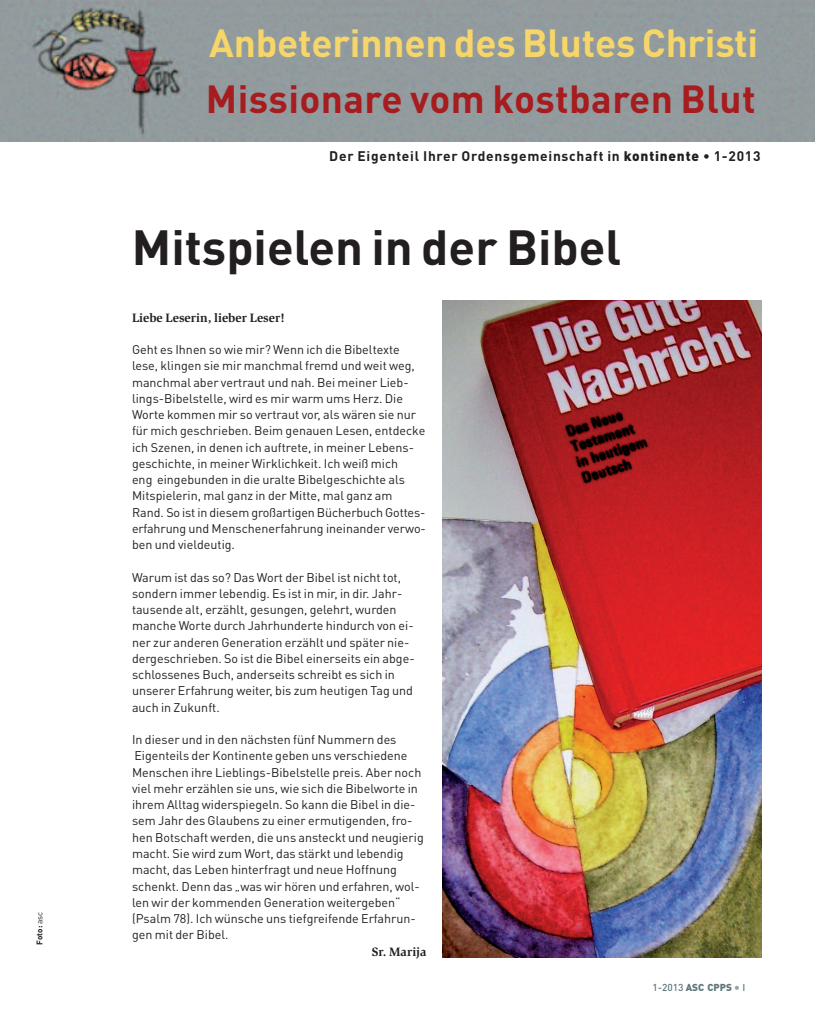
<style>
.page{position:relative;width:815px;height:1028px;background:#fff}
.page>*{position:absolute;margin:0;border:0;box-sizing:border-box;transform-origin:0 0}
.t1{font:700 48.75px "DIN Pro";color:#231f20}
.t2{font:700 38.75px "DIN Pro";letter-spacing:-.005em;color:#f6d669}
.t3{font:700 38.75px "DIN Pro";letter-spacing:.01em;color:#a61c1f}
.t4{font:700 13.75px "DIN Pro";letter-spacing:.055em;color:#231f20}
.t5{font:12.5px/16.2px "DIN Pro";color:#231f20}
.t6{font:700 12.5px "Slimbach Std";color:#231f20}
.t7{font:500 10px "DIN Pro";color:#60777d}
.t8{font:700 8.12px "DIN Pro";color:#231f20}
.s1{font-weight:400}
.s2{font-weight:900}
.s3{font-size:12.5px;color:#95a2a7}
</style>
<div class="page">
<img style="left:0;top:0;width:815px;height:142px">
<img style="left:443px;top:300px;width:318px;height:657px">
<p class="t8" style="left:35px;top:944px;width:35px;rotate:-90deg">Foto: <span class="s1">asc</span></p>
<h2 class="t2" style="left:209px;top:20px;width:551px">Anbeterinnen des Blutes Christi</h2>
<h2 class="t3" style="left:206px;top:76px;width:551px">Missionare vom kostbaren Blut</h2>
<p class="t4" style="left:329px;top:148px;width:433px">Der Eigenteil Ihrer Ordensgemeinschaft in <span class="s2">kontinente</span> • 1-2013</p>
<h1 class="t1" style="left:132px;top:218px;width:491px">Mitspielen in der Bibel</h1>
<p class="t6" style="left:132px;top:312px;width:154px">Liebe Leserin, lieber Leser!</p>
<p class="t5" style="left:132px;top:341px;width:295px">Geht es Ihnen so wie mir? Wenn ich die Bibeltexte lese, klingen sie mir manchmal fremd und weit weg, manchmal aber vertraut und nah. Bei meiner Lieb&shy;lings-Bibelstelle, wird es mir warm ums Herz. Die Worte kommen mir so vertraut vor, als wären sie nur für mich geschrieben. Beim genauen Lesen, entdecke ich Szenen, in denen ich auftrete, in meiner Lebens&shy;geschichte, in meiner Wirklichkeit. Ich weiß mich<br>eng eingebunden in die uralte Bibelgeschichte als Mitspielerin, mal ganz in der Mitte, mal ganz am Rand. So ist in diesem großartigen Bücherbuch Gottes&shy;erfahrung und Menschenerfahrung ineinander verwo&shy;ben und vieldeutig.</p>
<p class="t5" style="left:132px;top:569px;width:284px">Warum ist das so? Das Wort der Bibel ist nicht tot, sondern immer lebendig. Es ist in mir, in dir. Jahr&shy;tausende alt, erzählt, gesungen, gelehrt, wurden manche Worte durch Jahrhunderte hindurch von ei&shy;ner zur anderen Generation erzählt und später nie&shy;dergeschrieben. So ist die Bibel einerseits ein abge&shy;schlossenes Buch, anderseits schreibt es sich in unserer Erfahrung weiter, bis zum heutigen Tag und auch in Zukunft.</p>
<p class="t5" style="left:132px;top:731px;width:293px">In dieser und in den nächsten fünf Nummern des Eigenteils der Kontinente geben uns verschiedene Menschen ihre Lieblings-Bibelstelle preis. Aber noch viel mehr erzählen sie uns, wie sich die Bibelworte in ihrem Alltag widerspiegeln. So kann die Bibel in die&shy;sem Jahr des Glaubens zu einer ermutigenden, fro&shy;hen Botschaft werden, die uns ansteckt und neugierig macht. Sie wird zum Wort, das stärkt und lebendig macht, das Leben hinterfragt und neue Hoffnung schenkt. Denn das „was wir hören und erfahren, wol&shy;len wir der kommenden Generation weitergeben“ (Psalm 78). Ich wünsche uns tiefgreifende Erfahrun&shy;gen mit der Bibel.</p>
<p class="t6" style="left:372px;top:946px;width:56px">Sr. Marija</p>
<p class="t7" style="left:653px;top:982px;width:94px">1-2013 <span class="s2">ASC CPPS</span> <span class="s3">•</span> I</p>
</div>
